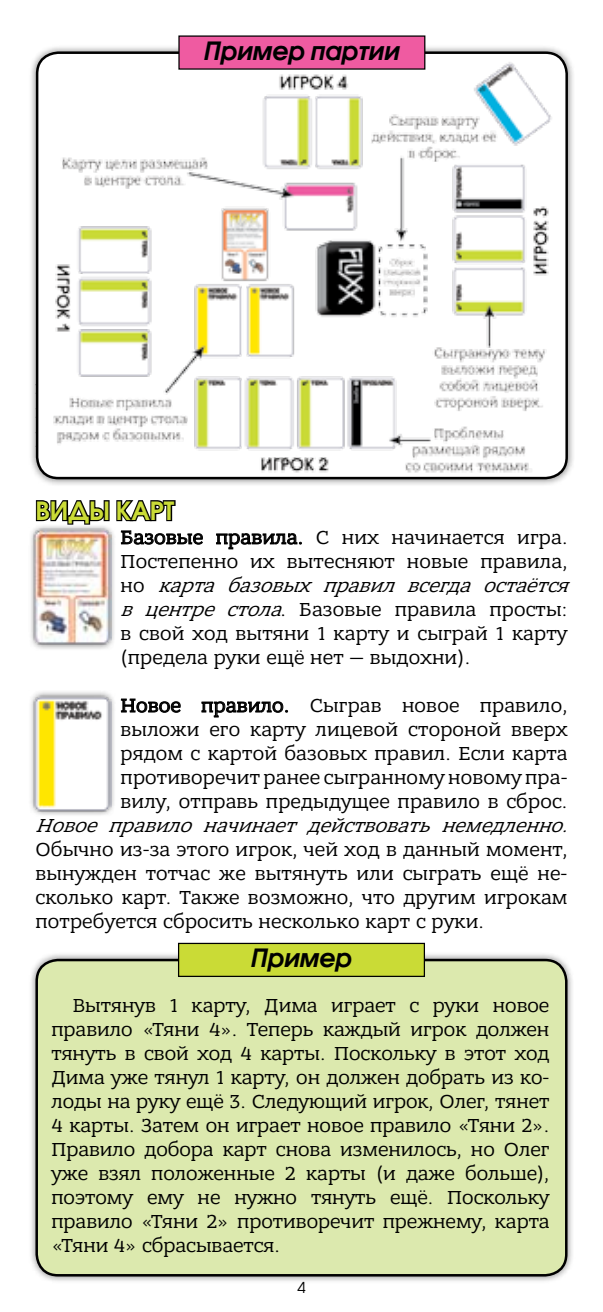
<style>
.page{position:relative;width:603px;height:1312px;background:#fff}
.page>*{position:absolute;margin:0;border:0;box-sizing:border-box;transform-origin:0 0}
.t1{font:italic 600 25px "Avant Garde Gothic C";color:#000}
.t2{font:600 25px "Avant Garde Gothic C";color:#cadb37}
.t3{font:20px/24px "Bandera Pro";letter-spacing:.01em;color:#000;text-align:justify}
.t4{font:italic 20px "Bandera Pro";color:#000}
.t5{font:15px "Avant Garde Gothic C";color:#000}
.s1{color:#cadb36}
.s2{font-style:italic}
</style>
<div class="page">
<svg style="left:35px;top:500px;width:168px;height:45px"></svg>
<svg style="left:216px;top:533px;width:86px;height:16px"></svg>
<svg style="left:121px;top:698px;width:60px;height:15px"></svg>
<svg style="left:201px;top:701px;width:87px;height:16px"></svg>
<div style="left:28px;top:950px;width:547px;height:333px;background:#000;opacity:.5"></div>
<div style="left:37px;top:959px;width:529px;height:315px;background:#dce9ae;border-radius:21px"></div>
<div style="left:35px;top:958px;width:532px;height:318px;border:2px solid #000;border-radius:21px"></div>
<div style="left:178px;top:943px;width:246px;height:33px;background:#cadb36"></div>
<div style="left:178px;top:942px;width:247px;height:34px;border:1px solid #000"></div>
<div style="left:29px;top:690px;width:87px;height:126px;background:#000;opacity:.6"></div>
<img style="left:33px;top:694px;width:78px;height:117px">
<div style="left:29px;top:523px;width:87px;height:127px;background:#000;opacity:.6"></div>
<img style="left:33px;top:528px;width:78px;height:117px">
<div style="left:28px;top:44px;width:547px;height:442px;background:#000;opacity:.5"></div>
<div style="left:179px;top:36px;width:245px;height:33px;background:#ef5ba1"></div>
<img style="left:35px;top:58px;width:540px;height:428px">
<p class="t1" style="left:204px;top:35px;width:197px">Пример партии</p>
<p class="t2" style="left:35px;top:495px;width:140px">В<span class="s1">ид</span>ы карт</p>
<p class="t3" style="left:120px;top:525px;width:457px;text-align:left">Базовые правила. С них начинается игра.<br>Постепенно их вытесняют новые правила, н о <span class="s2">карта базовых правил всегда остаётся в центре стола</span>. Базовые правила просты: в свой ход вытяни 1 карту и сыграй 1 карту (предела руки ещё нет — выдохни).</p>
<p class="t3" style="left:120px;top:693px;width:448px">Новое правило. Сыграв новое правило, выложи его карту лицевой стороной вверх рядом с картой базовых правил. Если карта противоречит ранее сыгранному новому пра&shy;вилу, отправь предыдущее правило в сброс.</p>
<p class="t4" style="left:35px;top:813px;width:542px">Новое правило начинает действовать немедленно.</p>
<p class="t3" style="left:35px;top:837px;width:533px">Обычно из-за этого игрок, чей ход в данный момент, вынужден тотчас же вытянуть или сыграть ещё не&shy;сколько карт. Также возможно, что другим игрокам потребуется сбросить несколько карт с руки.</p>
<p class="t1" style="left:251px;top:942px;width:103px">Пример</p>
<p class="t3" style="left:51px;top:992px;width:499px;text-indent:21px">Вытянув 1 карту, Дима играет с руки новое правило «Тяни 4». Теперь каждый игрок должен тянуть в свой ход 4 карты. Поскольку в этот ход Дима уже тянул 1 карту, он должен добрать из ко&shy;лоды на руку ещё 3. Следующий игрок, Олег, тянет 4 карты. Затем он играет новое правило «Тяни 2».<br>Правило добора карт снова изменилось, но Олег уже взял положенные 2 карты (и даже больше), поэтому ему не нужно тянуть ещё. Поскольку правило «Тяни 2» противоречит прежнему, карта «Тяни 4» сбрасывается.</p>
<p class="t5" style="left:297px;top:1278px;width:10px">4</p>
</div>
